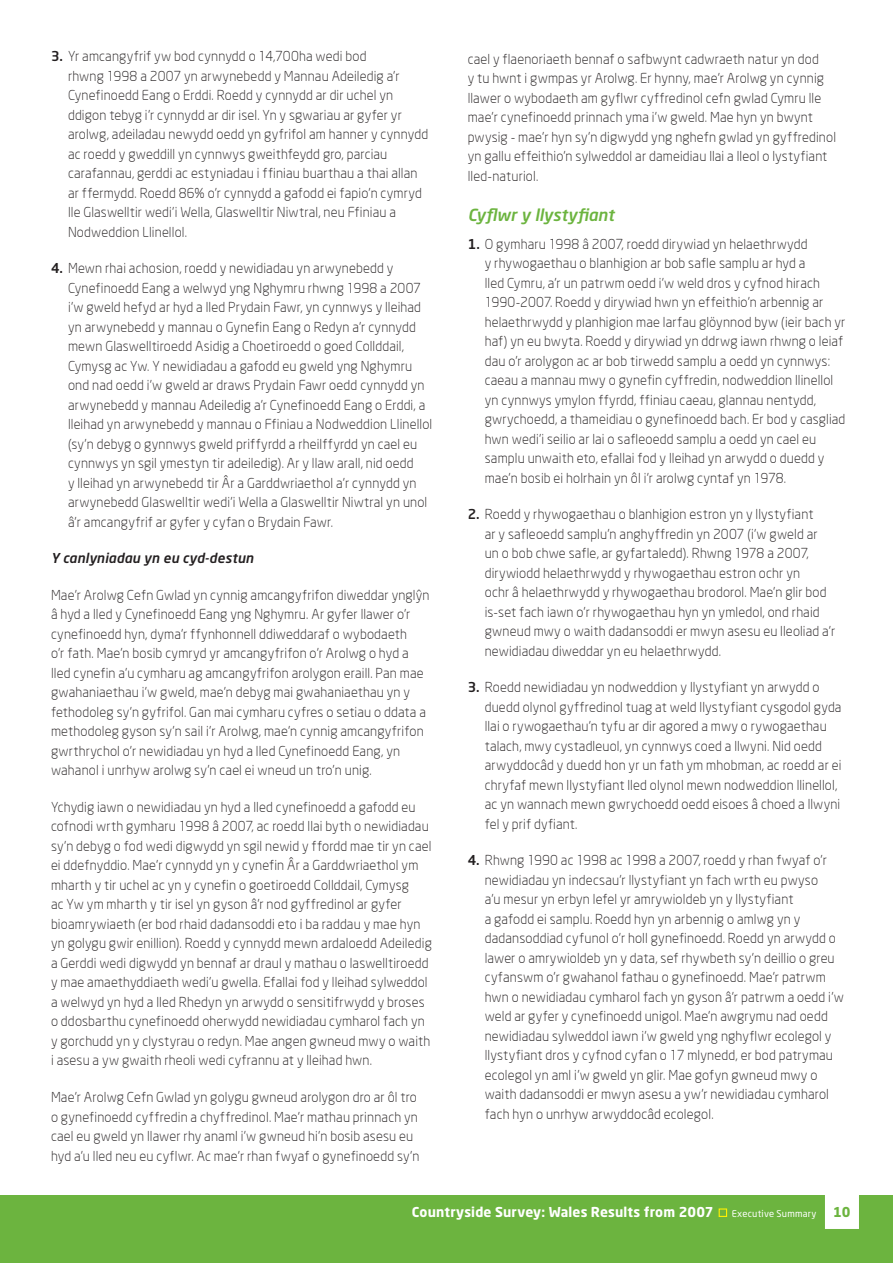
<style>
.page{position:relative;width:893px;height:1263px;background:#fff}
.page>*{position:absolute;margin:0;border:0;box-sizing:border-box;transform-origin:0 0}
.t1{font:italic 500 16.5px "Neo Sans Std";color:#6cb43f}
.t2{font:13.5px/19.5px "Neo Sans Light Welsh";letter-spacing:.01em;color:#231f20}
.t3{font:700 13.5px "Neo Sans Std";letter-spacing:.01em;color:#fff}
.t4{font:italic 500 13.5px "Neo Sans Std";letter-spacing:.01em;color:#231f20}
.t5{font:9.3px "Neo Sans Std";letter-spacing:.025em;color:#fff}
.s1{font-family:"Neo Sans Std";font-weight:500}
.s2{font-weight:700;font-size:13.5px;color:#6cb43f}
</style>
<div class="page">
<div style="left:0;top:1195px;width:893px;height:68px;background:#6cb43f"></div>
<div style="left:719px;top:1208px;width:8px;height:9px;border:1px solid #fff101"></div>
<div style="left:826px;top:1192px;width:32px;height:36px;background:#fff"></div>
<div style="left:825px;top:1191px;width:34px;height:38px;border:2px solid #fff"></div>
<p class="t2" style="left:68px;top:47px;width:362px;text-indent:-17px"><span class="s1">3.</span> Yr amcangyfrif yw bod cynnydd o 14,700ha wedi bod<br>rhwng 1998 a 2007 yn arwynebedd y Mannau Adeiledig a’r Cynefinoedd Eang o Erddi. Roedd y cynnydd ar dir uchel yn ddigon tebyg i’r cynnydd ar dir isel. Yn y sgwariau ar gyfer yr arolwg, adeiladau newydd oedd yn gyfrifol am hanner y cynnydd ac roedd y gweddill yn cynnwys gweithfeydd gro, parciau carafannau, gerddi ac estyniadau i ffiniau buarthau a thai allan ar ffermydd. Roedd 86% o’r cynnydd a gafodd ei fapio’n cymryd lle Glaswelltir wedi’i Wella, Glaswelltir Niwtral, neu Ffiniau a Nodweddion Llinellol.</p>
<p class="t2" style="left:68px;top:259px;width:366px;text-indent:-17px"><span class="s1">4.</span> Mewn rhai achosion, roedd y newidiadau yn arwynebedd y Cynefinoedd Eang a welwyd yng Nghymru rhwng 1998 a 2007 i’w gweld hefyd ar hyd a lled Prydain Fawr, yn cynnwys y lleihad yn arwynebedd y mannau o Gynefin Eang o Redyn a’r cynnydd mewn Glaswelltiroedd Asidig a Choetiroedd o goed Collddail, Cymysg ac Yw. Y newidiadau a gafodd eu gweld yng Nghymru ond nad oedd i’w gweld ar draws Prydain Fawr oedd cynnydd yn arwynebedd y mannau Adeiledig a’r Cynefinoedd Eang o Erddi, a lleihad yn arwynebedd y mannau o Ffiniau a Nodweddion Llinellol (sy’n debyg o gynnwys gweld priffyrdd a rheilffyrdd yn cael eu cynnwys yn sgil ymestyn tir adeiledig). Ar y llaw arall, nid oedd<br>y lleihad yn arwynebedd tir Âr a Garddwriaethol a’r cynnydd yn arwynebedd Glaswelltir wedi’i Wella a Glaswelltir Niwtral yn unol â’r amcangyfrif ar gyfer y cyfan o Brydain Fawr.</p>
<p class="t4" style="left:51px;top:551px;width:204px">Y canlyniadau yn eu cyd-destun</p>
<p class="t2" style="left:51px;top:585px;width:380px">Mae’r Arolwg Cefn Gwlad yn cynnig amcangyfrifon diweddar yngl≤n â hyd a lled y Cynefinoedd Eang yng Nghymru. Ar gyfer llawer o’r cynefinoedd hyn, dyma’r ffynhonnell ddiweddaraf o wybodaeth<br>o’r fath. Mae’n bosib cymryd yr amcangyfrifon o’r Arolwg o hyd a lled cynefin a’u cymharu ag amcangyfrifon arolygon eraill. Pan mae gwahaniaethau i’w gweld, mae’n debyg mai gwahaniaethau yn y fethodoleg sy’n gyfrifol. Gan mai cymharu cyfres o setiau o ddata a methodoleg gyson sy’n sail i’r Arolwg, mae’n cynnig amcangyfrifon gwrthrychol o’r newidiadau yn hyd a lled Cynefinoedd Eang, yn wahanol i unrhyw arolwg sy’n cael ei wneud un tro’n unig.</p>
<p class="t2" style="left:51px;top:797px;width:382px">Ychydig iawn o newidiadau yn hyd a lled cynefinoedd a gafodd eu cofnodi wrth gymharu 1998 â 2007, ac roedd llai byth o newidiadau sy’n debyg o fod wedi digwydd yn sgil newid y ffordd mae tir yn cael ei ddefnyddio. Mae’r cynnydd yn y cynefin Âr a Garddwriaethol ym mharth y tir uchel ac yn y cynefin o goetiroedd Collddail, Cymysg<br>ac Yw ym mharth y tir isel yn gyson â’r nod gyffredinol ar gyfer bioamrywiaeth (er bod rhaid dadansoddi eto i ba raddau y mae hyn yn golygu gwir enillion). Roedd y cynnydd mewn ardaloedd Adeiledig a Gerddi wedi digwydd yn bennaf ar draul y mathau o laswelltiroedd y mae amaethyddiaeth wedi’u gwella. Efallai fod y lleihad sylweddol a welwyd yn hyd a lled Rhedyn yn arwydd o sensitifrwydd y broses o ddosbarthu cynefinoedd oherwydd newidiadau cymharol fach yn y gorchudd yn y clystyrau o redyn. Mae angen gwneud mwy o waith i asesu a yw gwaith rheoli wedi cyfrannu at y lleihad hwn.</p>
<p class="t2" style="left:51px;top:1087px;width:370px">Mae’r Arolwg Cefn Gwlad yn golygu gwneud arolygon dro ar ôl tro o gynefinoedd cyffredin a chyffredinol. Mae’r mathau prinnach yn cael eu gweld yn llawer rhy anaml i’w gwneud hi’n bosib asesu eu hyd a’u lled neu eu cyflwr. Ac mae’r rhan fwyaf o gynefinoedd sy’n</p>
<p class="t2" style="left:468px;top:49px;width:370px">cael y flaenoriaeth bennaf o safbwynt cadwraeth natur yn dod<br>y tu hwnt i gwmpas yr Arolwg. Er hynny, mae’r Arolwg yn cynnig llawer o wybodaeth am gyflwr cyffredinol cefn gwlad Cymru lle mae’r cynefinoedd prinnach yma i’w gweld. Mae hyn yn bwynt pwysig - mae’r hyn sy’n digwydd yng nghefn gwlad yn gyffredinol yn gallu effeithio’n sylweddol ar dameidiau llai a lleol o lystyfiant lled-naturiol.</p>
<p class="t1" style="left:468px;top:205px;width:148px">Cyflwr y llystyfiant</p>
<p class="t2" style="left:485px;top:234px;width:362px;text-indent:-17px"><span class="s1">1.</span> O gymharu 1998 â 2007, roedd dirywiad yn helaethrwydd<br>y rhywogaethau o blanhigion ar bob safle samplu ar hyd a<br>lled Cymru, a’r un patrwm oedd i’w weld dros y cyfnod hirach 1990-2007. Roedd y dirywiad hwn yn effeithio’n arbennig ar helaethrwydd y planhigion mae larfau glöynnod byw (ieir bach yr haf) yn eu bwyta. Roedd y dirywiad yn ddrwg iawn rhwng o leiaf dau o’r arolygon ac ar bob tirwedd samplu a oedd yn cynnwys: caeau a mannau mwy o gynefin cyffredin, nodweddion llinellol yn cynnwys ymylon ffyrdd, ffiniau caeau, glannau nentydd, gwrychoedd, a thameidiau o gynefinoedd bach. Er bod y casgliad hwn wedi’i seilio ar lai o safleoedd samplu a oedd yn cael eu samplu unwaith eto, efallai fod y lleihad yn arwydd o duedd y mae’n bosib ei holrhain yn ôl i’r arolwg cyntaf yn 1978.</p>
<p class="t2" style="left:485px;top:504px;width:352px;text-indent:-17px"><span class="s1">2.</span> Roedd y rhywogaethau o blanhigion estron yn y llystyfiant<br>ar y safleoedd samplu’n anghyffredin yn 2007 (i’w gweld ar un o bob chwe safle, ar gyfartaledd). Rhwng 1978 a 2007, dirywiodd helaethrwydd y rhywogaethau estron ochr yn<br>ochr â helaethrwydd y rhywogaethau brodorol. Mae’n glir bod is-set fach iawn o’r rhywogaethau hyn yn ymledol, ond rhaid gwneud mwy o waith dadansoddi er mwyn asesu eu lleoliad a’r newidiadau diweddar yn eu helaethrwydd.</p>
<p class="t2" style="left:485px;top:677px;width:358px;text-indent:-17px"><span class="s1">3.</span> Roedd newidiadau yn nodweddion y llystyfiant yn arwydd o duedd olynol gyffredinol tuag at weld llystyfiant cysgodol gyda llai o rywogaethau’n tyfu ar dir agored a mwy o rywogaethau talach, mwy cystadleuol, yn cynnwys coed a llwyni. Nid oedd arwyddocâd y duedd hon yr un fath ym mhobman, ac roedd ar ei chryfaf mewn llystyfiant lled olynol mewn nodweddion llinellol, ac yn wannach mewn gwrychoedd oedd eisoes â choed a llwyni fel y prif dyfiant.</p>
<p class="t2" style="left:485px;top:850px;width:361px;text-indent:-17px"><span class="s1">4.</span> Rhwng 1990 ac 1998 ac 1998 a 2007, roedd y rhan fwyaf o’r newidiadau yn indecsau’r llystyfiant yn fach wrth eu pwyso<br>a’u mesur yn erbyn lefel yr amrywioldeb yn y llystyfiant<br>a gafodd ei samplu. Roedd hyn yn arbennig o amlwg yn y dadansoddiad cyfunol o’r holl gynefinoedd. Roedd yn arwydd o lawer o amrywioldeb yn y data, sef rhywbeth sy’n deillio o greu cyfanswm o’r gwahanol fathau o gynefinoedd. Mae’r patrwm hwn o newidiadau cymharol fach yn gyson â’r patrwm a oedd i’w weld ar gyfer y cynefinoedd unigol. Mae’n awgrymu nad oedd newidiadau sylweddol iawn i’w gweld yng nghyflwr ecolegol y llystyfiant dros y cyfnod cyfan o 17 mlynedd, er bod patrymau ecolegol yn aml i’w gweld yn glir. Mae gofyn gwneud mwy o waith dadansoddi er mwyn asesu a yw’r newidiadau cymharol fach hyn o unrhyw arwyddocâd ecolegol.</p>
<p class="t3" style="left:412px;top:1204px;width:303px">Countryside Survey: Wales Results from 2007</p>
<p class="t5" style="left:732px;top:1208px;width:120px">Executive Summary <span class="s2">10</span></p>
</div>
